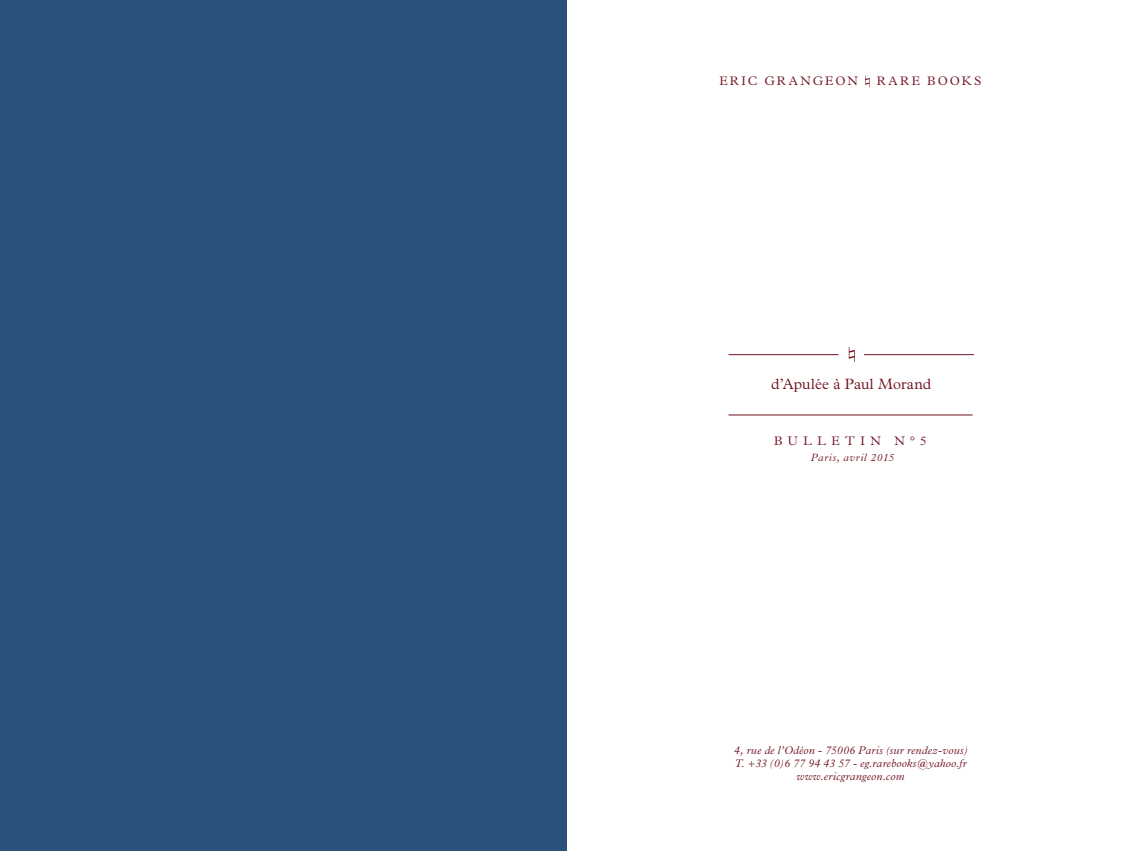
<style>
.page{position:relative;width:1134px;height:851px;background:#fff}
.page>*{position:absolute;margin:0;border:0;box-sizing:border-box;transform-origin:0 0}
.t1{font:300 15px "Plantin";color:#711320}
.t2{font:300 12.5px "Plantin";letter-spacing:.18em;color:#711320}
.t3{font:300 12.5px "Plantin";letter-spacing:.44em;color:#711320}
.t4{font:300 12.5px "Plantin";letter-spacing:.185em;color:#711320}
.t5{font:italic 300 11.25px/13.1px "Plantin";letter-spacing:.015em;color:#711320;text-align:center}
.t6{font:italic 300 10.62px "Plantin";letter-spacing:.06em;color:#711320}
.s1{font-style:inherit}
</style>
<div class="page">
<div style="left:0;top:0;width:567px;height:850px;background:#2a517b"></div>
<svg style="left:849px;top:347px;width:6px;height:15px"></svg>
<hr style="left:728px;top:414px;width:244px;height:1px;background:#711320">
<hr style="left:728px;top:354px;width:110px;height:1px;background:#711320">
<hr style="left:864px;top:354px;width:110px;height:1px;background:#711320">
<svg style="left:865px;top:76px;width:5px;height:11px"></svg>
<p class="t2" style="left:719px;top:74px;width:140px">ERIC GRANGEON</p>
<p class="t4" style="left:877px;top:74px;width:106px">RARE BOOKS</p>
<h1 class="t1" style="left:771px;top:375px;width:162px">d’Apulée à Paul Morand</h1>
<p class="t3" style="left:774px;top:433px;width:154px"><span class="s1">B</span>ulletin <span class="s1">N°5</span></p>
<p class="t6" style="left:811px;top:451px;width:85px">Paris, avril 2015</p>
<p class="t5" style="left:734px;top:743px;width:235px">4, rue de l’Odéon - 75006 Paris (sur rendez-vous)<br>T. +33 (0)6 77 94 43 57 - eg.rarebooks@yahoo.fr www.ericgrangeon.com</p>
</div>
